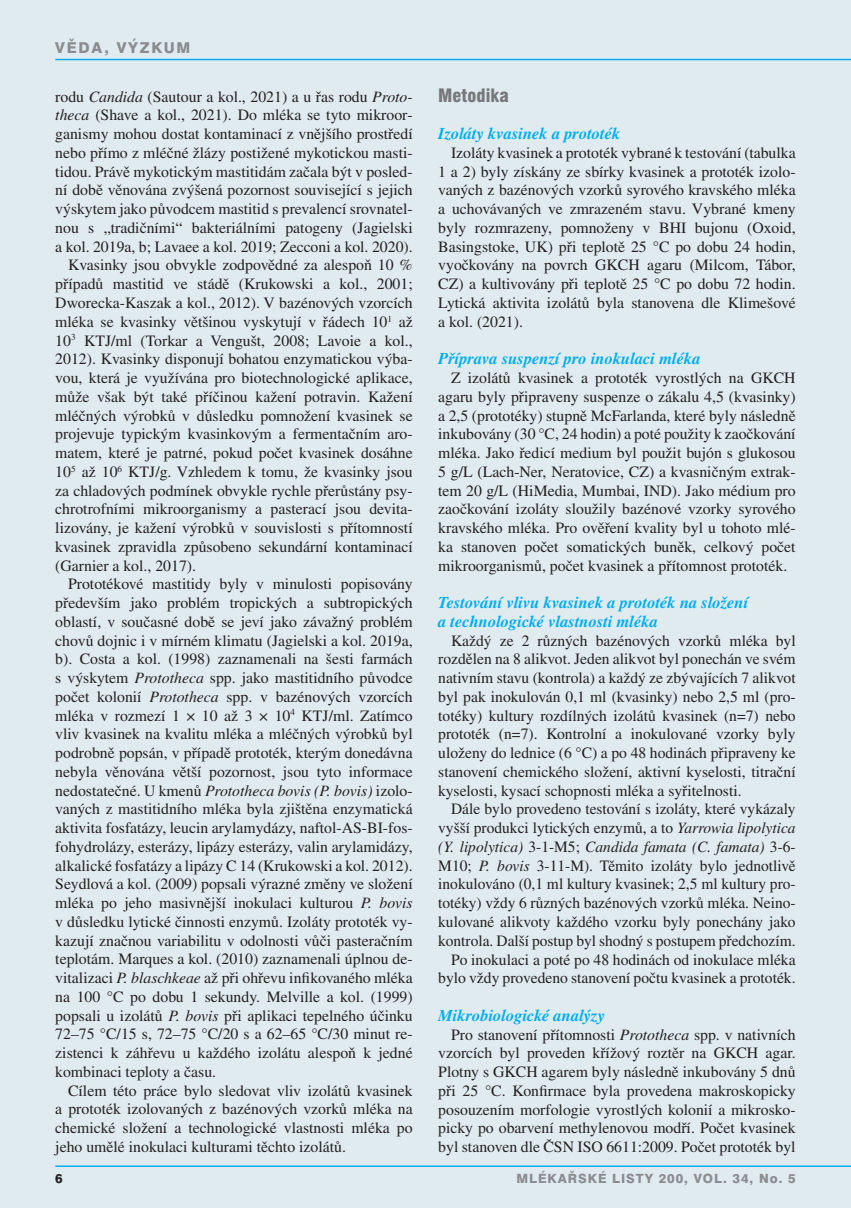
<style>
.page{position:relative;width:851px;height:1208px;background:#fff}
.page>*{position:absolute;margin:0;border:0;box-sizing:border-box;transform-origin:0 0}
.t1{font:900 condensed 18px "Swiss 721 BTCE";color:#76787b}
.t2{font:italic 700 16.5px/18.8px "Times CE";color:#00aeef}
.t3{font:15.75px/18.8px "Times CE";color:#231f20;text-align:justify}
.t4{font:800 15px "Swiss 721 BTCE";letter-spacing:.12em;color:#8a8c8f}
.t5{font:800 12.75px "Swiss 721 BTCE";letter-spacing:.075em;color:#8a8c8f}
.t6{font:800 12.75px "Swiss 721 BTCE";color:#231f20}
.s1{font-style:italic}
</style>
<div class="page">
<div style="left:0;top:0;width:850px;height:1208px;background:#e0ebf0"></div>
<hr style="left:850px;top:0;width:1px;height:1208px;background:#e0ebf0">
<hr style="left:55px;top:59px;width:795px;height:1px;background:#00aeef">
<hr style="left:55px;top:1165px;width:795px;height:2px;background:#00aeef">
<p class="t4" style="left:55px;top:38px;width:137px">VĚDA, VÝZKUM</p>
<p class="t3" style="left:55px;top:87px;width:359px">rodu <span class="s1">Candida</span> (Sautour a kol., 2021) a u řas rodu <span class="s1">Proto-</span></p>
<p class="t3" style="left:55px;top:105px;width:359px"><span class="s1">theca</span> (Shave a kol., 2021). Do mléka se tyto mikroor-</p>
<p class="t3" style="left:55px;top:124px;width:359px">ganismy mohou dostat kontaminací z vnějšího prostředí</p>
<p class="t3" style="left:55px;top:143px;width:359px">nebo přímo z mléčné žlázy postižené mykotickou masti-</p>
<p class="t3" style="left:55px;top:162px;width:359px">tidou. Právě mykotickým mastitidám začala být v posled-</p>
<p class="t3" style="left:55px;top:180px;width:359px">ní době věnována zvýšená pozornost související s jejich</p>
<p class="t3" style="left:55px;top:199px;width:359px">výskytem jako původcem mastitid s prevalencí srovnatel-</p>
<p class="t3" style="left:55px;top:218px;width:359px">nou s „tradičními“ bakteriálními patogeny (Jagielski</p>
<p class="t3" style="left:55px;top:237px;width:359px">a kol. 2019a, b; Lavaee a kol. 2019; Zecconi a kol. 2020).</p>
<p class="t3" style="left:68px;top:255px;width:346px">Kvasinky jsou obvykle zodpovědné za alespoň 10 %</p>
<p class="t3" style="left:55px;top:274px;width:359px">případů mastitid ve stádě (Krukowski a kol., 2001;</p>
<p class="t3" style="left:55px;top:293px;width:359px">Dworecka-Kaszak a kol., 2012). V bazénových vzorcích</p>
<p class="t3" style="left:55px;top:312px;width:359px">mléka se kvasinky většinou vyskytují v řádech 10<sup>1</sup> až</p>
<p class="t3" style="left:55px;top:331px;width:359px">10<sup>3</sup> KTJ/ml (Torkar a Vengušt, 2008; Lavoie a kol.,</p>
<p class="t3" style="left:55px;top:349px;width:359px">2012). Kvasinky disponují bohatou enzymatickou výba-</p>
<p class="t3" style="left:55px;top:368px;width:359px">vou, která je využívána pro biotechnologické aplikace,</p>
<p class="t3" style="left:55px;top:387px;width:359px">může však být také příčinou kažení potravin. Kažení</p>
<p class="t3" style="left:55px;top:406px;width:359px">mléčných výrobků v důsledku pomnožení kvasinek se</p>
<p class="t3" style="left:55px;top:424px;width:359px">projevuje typickým kvasinkovým a fermentačním aro-</p>
<p class="t3" style="left:55px;top:443px;width:359px">matem, které je patrné, pokud počet kvasinek dosáhne</p>
<p class="t3" style="left:55px;top:462px;width:359px">10<sup>5</sup> až 10<sup>6</sup> KTJ/g. Vzhledem k tomu, že kvasinky jsou</p>
<p class="t3" style="left:55px;top:481px;width:359px">za chladových podmínek obvykle rychle přerůstány psy-</p>
<p class="t3" style="left:55px;top:499px;width:359px">chrotrofními mikroorganismy a pasterací jsou devita-</p>
<p class="t3" style="left:55px;top:518px;width:359px">lizovány, je kažení výrobků v souvislosti s přítomností</p>
<p class="t3" style="left:55px;top:537px;width:359px">kvasinek zpravidla způsobeno sekundární kontaminací</p>
<p class="t3" style="left:55px;top:555px;width:142px">(Garnier a kol., 2017).</p>
<p class="t3" style="left:68px;top:574px;width:346px">Prototékové mastitidy byly v minulosti popisovány</p>
<p class="t3" style="left:55px;top:593px;width:359px">především jako problém tropických a subtropických</p>
<p class="t3" style="left:55px;top:612px;width:359px">oblastí, v současné době se jeví jako závažný problém</p>
<p class="t3" style="left:55px;top:630px;width:359px">chovů dojnic i v mírném klimatu (Jagielski a kol. 2019a,</p>
<p class="t3" style="left:55px;top:649px;width:359px">b). Costa a kol. (1998) zaznamenali na šesti farmách</p>
<p class="t3" style="left:55px;top:668px;width:359px">s výskytem <span class="s1">Prototheca</span> spp. jako mastitidního původce</p>
<p class="t3" style="left:55px;top:687px;width:359px">počet kolonií <span class="s1">Prototheca</span> spp. v bazénových vzorcích</p>
<p class="t3" style="left:55px;top:705px;width:359px">mléka v rozmezí 1 × 10 až 3 × 10<sup>4</sup> KTJ/ml. Zatímco</p>
<p class="t3" style="left:55px;top:724px;width:359px">vliv kvasinek na kvalitu mléka a mléčných výrobků byl</p>
<p class="t3" style="left:55px;top:743px;width:359px">podrobně popsán, v případě prototék, kterým donedávna</p>
<p class="t3" style="left:55px;top:762px;width:359px">nebyla věnována větší pozornost, jsou tyto informace</p>
<p class="t3" style="left:55px;top:781px;width:359px">nedostatečné. U kmenů <span class="s1">Prototheca bovis (P. bovis)</span> izolo-</p>
<p class="t3" style="left:55px;top:799px;width:359px">vaných z mastitidního mléka byla zjištěna enzymatická</p>
<p class="t3" style="left:55px;top:818px;width:359px">aktivita fosfatázy, leucin arylamydázy, naftol-AS-BI-fos-</p>
<p class="t3" style="left:55px;top:837px;width:359px">fohydrolázy, esterázy, lipázy esterázy, valin arylamidázy,</p>
<p class="t3" style="left:55px;top:855px;width:359px">alkalické fosfatázy a lipázy C 14 (Krukowski a kol. 2012).</p>
<p class="t3" style="left:55px;top:874px;width:359px">Seydlová a kol. (2009) popsali výrazné změny ve složení</p>
<p class="t3" style="left:55px;top:893px;width:359px">mléka po jeho masivnější inokulaci kulturou <span class="s1">P. bovis</span></p>
<p class="t3" style="left:55px;top:912px;width:359px">v důsledku lytické činnosti enzymů. Izoláty prototék vy-</p>
<p class="t3" style="left:55px;top:930px;width:359px">kazují značnou variabilitu v odolnosti vůči pasteračním</p>
<p class="t3" style="left:55px;top:949px;width:359px">teplotám. Marques a kol. (2010) zaznamenali úplnou de-</p>
<p class="t3" style="left:55px;top:968px;width:359px">vitalizaci <span class="s1">P. blaschkeae</span> až při ohřevu infikovaného mléka</p>
<p class="t3" style="left:55px;top:987px;width:359px">na 100 °C po dobu 1 sekundy. Melville a kol. (1999)</p>
<p class="t3" style="left:55px;top:1005px;width:359px">popsali u izolátů <span class="s1">P. bovis</span> při aplikaci tepelného účinku</p>
<p class="t3" style="left:55px;top:1024px;width:359px">72–75 °C/15 s, 72–75 °C/20 s a 62–65 °C/30 minut re-</p>
<p class="t3" style="left:55px;top:1043px;width:359px">zistenci k záhřevu u každého izolátu alespoň k jedné</p>
<p class="t3" style="left:55px;top:1062px;width:162px">kombinaci teploty a času.</p>
<p class="t3" style="left:68px;top:1080px;width:346px">Cílem této práce bylo sledovat vliv izolátů kvasinek</p>
<p class="t3" style="left:55px;top:1099px;width:359px">a prototék izolovaných z bazénových vzorků mléka na</p>
<p class="t3" style="left:55px;top:1118px;width:359px">chemické složení a technologické vlastnosti mléka po</p>
<p class="t3" style="left:55px;top:1137px;width:292px">jeho umělé inokulaci kulturami těchto izolátů.</p>
<p class="t1" style="left:438px;top:83px;width:72px">Metodika</p>
<p class="t2" style="left:438px;top:124px;width:183px">Izoláty kvasinek a prototék</p>
<p class="t3" style="left:438px;top:143px;width:359px;text-indent:13px">Izoláty kvasinek a prototék vybrané k testování (tabulka 1 a 2) byly získány ze sbírky kvasinek a prototék izolo&shy;vaných z bazénových vzorků syrového kravského mléka a uchovávaných ve zmrazeném stavu. Vybrané kmeny byly rozmrazeny, pomnoženy v BHI bujonu (Oxoid, Basingstoke, UK) při teplotě 25 °C po dobu 24 hodin, vyočkovány na povrch GKCH agaru (Milcom, Tábor, CZ) a kultivovány při teplotě 25 °C po dobu 72 hodin.<br>Lytická aktivita izolátů byla stanovena dle Klimešové a kol. (2021).</p>
<p class="t2" style="left:438px;top:349px;width:264px">Příprava suspenzí pro inokulaci mléka</p>
<p class="t3" style="left:438px;top:368px;width:359px;text-indent:13px">Z izolátů kvasinek a prototék vyrostlých na GKCH agaru byly připraveny suspenze o zákalu 4,5 (kvasinky) a 2,5 (prototéky) stupně McFarlanda, které byly následně inkubovány (30 °C, 24 hodin) a poté použity k zaočkování mléka. Jako ředicí medium byl použit bujón s glukosou 5 g/L (Lach-Ner, Neratovice, CZ) a kvasničným extrak&shy;tem 20 g/L (HiMedia, Mumbai, IND). Jako médium pro zaočkování izoláty sloužily bazénové vzorky syrového kravského mléka. Pro ověření kvality byl u tohoto mlé&shy;ka stanoven počet somatických buněk, celkový počet mikroorganismů, počet kvasinek a přítomnost prototék.</p>
<p class="t2" style="left:438px;top:593px;width:311px">Testování vlivu kvasinek a prototék na složení a technologické vlastnosti mléka</p>
<p class="t3" style="left:438px;top:631px;width:359px;text-indent:13px">Každý ze 2 různých bazénových vzorků mléka byl rozdělen na 8 alikvot. Jeden alikvot byl ponechán ve svém nativním stavu (kontrola) a každý ze zbývajících 7 alikvot byl pak inokulován 0,1 ml (kvasinky) nebo 2,5 ml (pro&shy;totéky) kultury rozdílných izolátů kvasinek (n=7) nebo prototék (n=7). Kontrolní a inokulované vzorky byly uloženy do lednice (6 °C) a po 48 hodinách připraveny ke stanovení chemického složení, aktivní kyselosti, titrační kyselosti, kysací schopnosti mléka a syřitelnosti.</p>
<p class="t3" style="left:438px;top:799px;width:359px;text-align:right">Dále bylo provedeno testování s izoláty, které vykázaly vyšší produkci lytických enzymů, a to <span class="s1">Yarrowia lipolytica (Y. lipolytica)</span> 3-1-M5; <span class="s1">Candida famata (C. famata)</span> 3-6- M10; <span class="s1">P. bovis</span> 3-11-M). Těmito izoláty bylo jednotlivě inokulováno (0,1 ml kultury kvasinek; 2,5 ml kultury pro&shy;totéky) vždy 6 různých bazénových vzorků mléka. Neino&shy;kulované alikvoty každého vzorku byly ponechány jako kontrola. Další postup byl shodný s postupem předchozím.<br>Po inokulaci a poté po 48 hodinách od inokulace mléka bylo vždy provedeno stanovení počtu kvasinek a prototék.</p>
<p class="t2" style="left:438px;top:1005px;width:168px">Mikrobiologické analýzy</p>
<p class="t3" style="left:438px;top:1024px;width:359px;text-indent:13px">Pro stanovení přítomnosti <span class="s1">Prototheca</span> spp. v nativních vzorcích byl proveden křížový roztěr na GKCH agar.<br>Plotny s GKCH agarem byly následně inkubovány 5 dnů při 25 °C. Konfirmace byla provedena makroskopicky posouzením morfologie vyrostlých kolonií a mikrosko&shy;picky po obarvení methylenovou modří. Počet kvasinek byl stanoven dle ČSN ISO 6611:2009. Počet prototék byl</p>
<p class="t6" style="left:55px;top:1170px;width:9px">6</p>
<p class="t5" style="left:516px;top:1170px;width:280px">MLÉKAŘSKÉ LISTY 200, VOL. 34, NO. 5</p>
</div>
